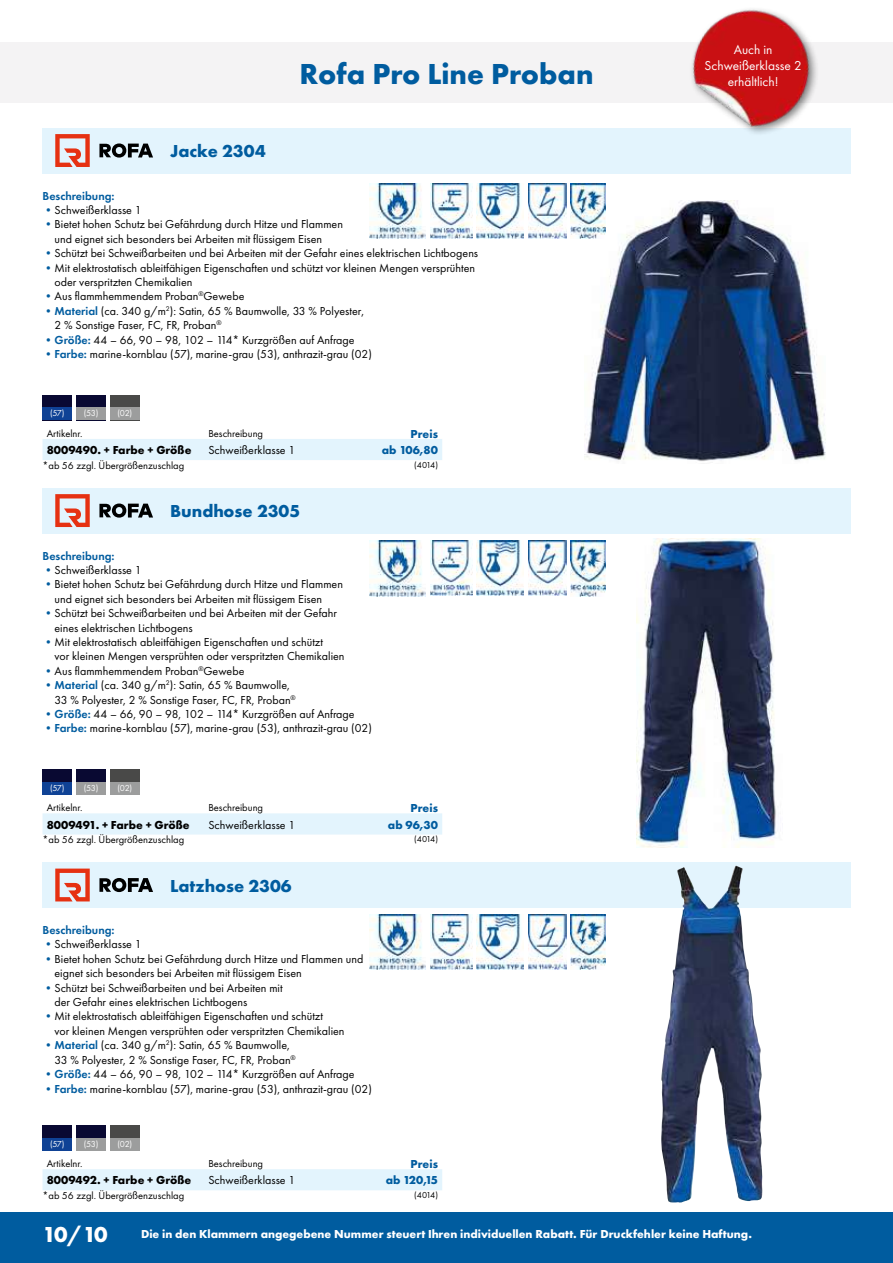
<style>
.page{position:relative;width:893px;height:1263px;background:#fff}
.page>*{position:absolute;margin:0;border:0;box-sizing:border-box;transform-origin:0 0}
.t1{font:700 30px "Futura PT";color:#005c9f}
.t2{font:700 22.5px "Futura PT";color:#fff}
.t3{font:700 18px "Futura PT";color:#005c9f}
.t4{font:13.35px/16px "Futura PT";color:#fff;text-align:center}
.t5{font:12px/14.4px "Futura PT";color:#000}
.t6{font:700 12px "Futura PT";color:#fff}
.t7{font:700 12px "Futura PT";color:#000}
.t8{font:600 12px "Futura PT";color:#005c9f}
.t9{font:700 12px "Futura PT";color:#005c9f}
.t10{font:10.5px "Futura PT";color:#000}
.t11{font:9px "Futura PT";letter-spacing:-.03em;color:#fff}
.t12{font:9px "Futura PT";letter-spacing:-.1em;color:#000}
.s1{color:#005c9f}
.s2{font-weight:600;color:#005c9f}
</style>
<div class="page">
<div style="left:166px;top:128px;width:684px;height:45px;background:#e3f4fd"></div>
<div style="left:43px;top:128px;width:123px;height:45px;background:#e3f4fd"></div>
<svg style="left:55px;top:134px;width:35px;height:33px"></svg>
<svg style="left:99px;top:143px;width:54px;height:15px"></svg>
<div style="left:43px;top:395px;width:29px;height:25px;background:#090932"></div>
<div style="left:43px;top:407px;width:29px;height:13px;background:#0f4295"></div>
<div style="left:76px;top:395px;width:30px;height:25px;background:#090932"></div>
<div style="left:76px;top:407px;width:30px;height:13px;background:#9c9d9d"></div>
<div style="left:110px;top:395px;width:30px;height:25px;background:#494948"></div>
<div style="left:110px;top:407px;width:30px;height:13px;background:#9c9d9d"></div>
<div style="left:43px;top:439px;width:399px;height:21px;background:#e3f4fd"></div>
<img style="left:584px;top:200px;width:242px;height:264px">
<div style="left:166px;top:488px;width:684px;height:45px;background:#e3f4fd"></div>
<div style="left:43px;top:488px;width:123px;height:45px;background:#e3f4fd"></div>
<svg style="left:55px;top:494px;width:35px;height:33px"></svg>
<svg style="left:99px;top:503px;width:54px;height:15px"></svg>
<div style="left:43px;top:769px;width:29px;height:26px;background:#090932"></div>
<div style="left:43px;top:782px;width:29px;height:13px;background:#0f4295"></div>
<div style="left:76px;top:769px;width:30px;height:26px;background:#090932"></div>
<div style="left:76px;top:782px;width:30px;height:13px;background:#9c9d9d"></div>
<div style="left:110px;top:769px;width:30px;height:26px;background:#494948"></div>
<div style="left:110px;top:782px;width:30px;height:13px;background:#9c9d9d"></div>
<div style="left:43px;top:813px;width:399px;height:21px;background:#e3f4fd"></div>
<img style="left:637px;top:538px;width:139px;height:310px">
<div style="left:166px;top:862px;width:684px;height:46px;background:#e3f4fd"></div>
<div style="left:43px;top:862px;width:123px;height:46px;background:#e3f4fd"></div>
<svg style="left:55px;top:868px;width:35px;height:33px"></svg>
<svg style="left:99px;top:878px;width:54px;height:14px"></svg>
<div style="left:43px;top:1125px;width:29px;height:25px;background:#090932"></div>
<div style="left:43px;top:1138px;width:29px;height:12px;background:#0f4295"></div>
<div style="left:76px;top:1125px;width:30px;height:25px;background:#090932"></div>
<div style="left:76px;top:1138px;width:30px;height:12px;background:#9c9d9d"></div>
<div style="left:110px;top:1125px;width:30px;height:25px;background:#494948"></div>
<div style="left:110px;top:1138px;width:30px;height:12px;background:#9c9d9d"></div>
<div style="left:43px;top:1169px;width:399px;height:21px;background:#e3f4fd"></div>
<img style="left:661px;top:866px;width:102px;height:336px">
<img style="left:528px;top:184px;width:38px;height:55px">
<img style="left:477px;top:184px;width:47px;height:55px">
<img style="left:430px;top:184px;width:42px;height:55px">
<img style="left:370px;top:184px;width:56px;height:55px">
<img style="left:571px;top:184px;width:34px;height:55px">
<img style="left:528px;top:541px;width:38px;height:55px">
<img style="left:477px;top:541px;width:47px;height:55px">
<img style="left:430px;top:541px;width:42px;height:55px">
<img style="left:370px;top:541px;width:56px;height:55px">
<img style="left:571px;top:541px;width:34px;height:55px">
<img style="left:528px;top:914px;width:38px;height:55px">
<img style="left:477px;top:914px;width:47px;height:55px">
<img style="left:430px;top:914px;width:42px;height:55px">
<img style="left:370px;top:914px;width:56px;height:56px">
<img style="left:571px;top:914px;width:34px;height:56px">
<div style="left:0;top:1212px;width:893px;height:51px;background:#005c9f"></div>
<div style="left:0;top:43px;width:893px;height:60px;background:#f4f3f4"></div>
<img style="left:668px;top:9px;width:166px;height:125px">
<h3 class="t3" style="left:170px;top:140px;width:97px">Jacke 2304</h3>
<h1 class="t1" style="left:299px;top:55px;width:296px">Rofa Pro Line Proban</h1>
<p class="t8" style="left:43px;top:188px;width:74px">Beschreibung:</p>
<p class="t5" style="left:43px;top:203px;width:101px"><span class="s1">•</span>Schweißerklasse 1</p>
<p class="t5" style="left:55px;top:217px;width:290px;text-indent:-12px"><span class="s1">•</span>Bietet hohen Schutz bei Gefährdung durch Hitze und Flammen und eignet sich besonders bei Arbeiten mit flüssigem Eisen</p>
<p class="t5" style="left:43px;top:246px;width:437px"><span class="s1">•</span>Schützt bei Schweißarbeiten und bei Arbeiten mit der Gefahr eines elektrischen Lichtbogens</p>
<p class="t5" style="left:55px;top:260px;width:422px;text-indent:-12px"><span class="s1">•</span>Mit elektrostatisch ableitfähigen Eigenschaften und schützt vor kleinen Mengen versprühten oder verspritzten Chemikalien</p>
<p class="t5" style="left:43px;top:289px;width:203px"><span class="s1">•</span>Aus flammhemmendem Proban<sup>®</sup>Gewebe</p>
<p class="t5" style="left:55px;top:304px;width:311px;text-indent:-12px"><span class="s1">•</span><span class="s2">Material</span> (ca. 340 g/m<sup>2</sup>): Satin, 65 % Baumwolle, 33 % Polyester,<br>2 % Sonstige Faser, FC, FR, Proban<sup>®</sup></p>
<p class="t5" style="left:43px;top:332px;width:314px"><span class="s1">•</span><span class="s2">Größe:</span> 44 – 66, 90 – 98, 102 – 114* Kurzgrößen auf Anfrage</p>
<p class="t5" style="left:43px;top:347px;width:331px"><span class="s1">•</span><span class="s2">Farbe:</span> marine-kornblau (57), marine-grau (53), anthrazit-grau (02)</p>
<p class="t11" style="left:50px;top:408px;width:50px">(57) (53)</p>
<p class="t11" style="left:118px;top:408px;width:16px">(02)</p>
<p class="t10" style="left:47px;top:427px;width:37px">Artikelnr.</p>
<p class="t10" style="left:208px;top:427px;width:56px">Beschreibung</p>
<p class="t9" style="left:411px;top:426px;width:29px">Preis</p>
<p class="t7" style="left:47px;top:442px;width:146px">8009490. + Farbe + Größe</p>
<p class="t5" style="left:208px;top:443px;width:88px">Schweißerklasse 1</p>
<p class="t9" style="left:382px;top:442px;width:58px">ab 106,80</p>
<p class="t10" style="left:43px;top:459px;width:143px">*ab 56 zzgl. Übergrößenzuschlag</p>
<p class="t12" style="left:414px;top:459px;width:25px">(4014)</p>
<h3 class="t3" style="left:170px;top:500px;width:132px">Bundhose 2305</h3>
<p class="t8" style="left:43px;top:548px;width:74px">Beschreibung:</p>
<p class="t5" style="left:43px;top:563px;width:101px"><span class="s1">•</span>Schweißerklasse 1</p>
<p class="t5" style="left:55px;top:577px;width:290px;text-indent:-12px"><span class="s1">•</span>Bietet hohen Schutz bei Gefährdung durch Hitze und Flammen und eignet sich besonders bei Arbeiten mit flüssigem Eisen</p>
<p class="t5" style="left:55px;top:606px;width:284px;text-indent:-12px"><span class="s1">•</span>Schützt bei Schweißarbeiten und bei Arbeiten mit der Gefahr eines elektrischen Lichtbogens</p>
<p class="t5" style="left:55px;top:635px;width:292px;text-indent:-12px"><span class="s1">•</span>Mit elektrostatisch ableitfähigen Eigenschaften und schützt<br>vor kleinen Mengen versprühten oder verspritzten Chemikalien</p>
<p class="t5" style="left:43px;top:664px;width:203px"><span class="s1">•</span>Aus flammhemmendem Proban<sup>®</sup>Gewebe</p>
<p class="t5" style="left:55px;top:678px;width:243px;text-indent:-12px"><span class="s1">•</span><span class="s2">Material</span> (ca. 340 g/m<sup>2</sup>): Satin, 65 % Baumwolle,<br>33 % Polyester, 2 % Sonstige Faser, FC, FR, Proban<sup>®</sup></p>
<p class="t5" style="left:43px;top:707px;width:314px"><span class="s1">•</span><span class="s2">Größe:</span> 44 – 66, 90 – 98, 102 – 114* Kurzgrößen auf Anfrage</p>
<p class="t5" style="left:43px;top:721px;width:331px"><span class="s1">•</span><span class="s2">Farbe:</span> marine-kornblau (57), marine-grau (53), anthrazit-grau (02)</p>
<p class="t11" style="left:50px;top:782px;width:50px">(57) (53)</p>
<p class="t11" style="left:118px;top:782px;width:16px">(02)</p>
<p class="t10" style="left:47px;top:801px;width:37px">Artikelnr.</p>
<p class="t10" style="left:208px;top:801px;width:56px">Beschreibung</p>
<p class="t9" style="left:411px;top:801px;width:29px">Preis</p>
<p class="t7" style="left:47px;top:817px;width:144px">8009491. + Farbe + Größe</p>
<p class="t5" style="left:208px;top:817px;width:88px">Schweißerklasse 1</p>
<p class="t9" style="left:388px;top:817px;width:52px">ab 96,30</p>
<p class="t10" style="left:43px;top:834px;width:143px">*ab 56 zzgl. Übergrößenzuschlag</p>
<p class="t12" style="left:414px;top:834px;width:25px">(4014)</p>
<h3 class="t3" style="left:170px;top:874px;width:123px">Latzhose 2306</h3>
<p class="t8" style="left:43px;top:922px;width:74px">Beschreibung:</p>
<p class="t5" style="left:43px;top:937px;width:101px"><span class="s1">•</span>Schweißerklasse 1</p>
<p class="t5" style="left:55px;top:952px;width:310px;text-indent:-12px"><span class="s1">•</span>Bietet hohen Schutz bei Gefährdung durch Hitze und Flammen und eignet sich besonders bei Arbeiten mit flüssigem Eisen</p>
<p class="t5" style="left:55px;top:980px;width:230px;text-indent:-12px"><span class="s1">•</span>Schützt bei Schweißarbeiten und bei Arbeiten mit der Gefahr eines elektrischen Lichtbogens</p>
<p class="t5" style="left:55px;top:1009px;width:292px;text-indent:-12px"><span class="s1">•</span>Mit elektrostatisch ableitfähigen Eigenschaften und schützt<br>vor kleinen Mengen versprühten oder verspritzten Chemikalien</p>
<p class="t5" style="left:55px;top:1038px;width:243px;text-indent:-12px"><span class="s1">•</span><span class="s2">Material</span> (ca. 340 g/m<sup>2</sup>): Satin, 65 % Baumwolle,<br>33 % Polyester, 2 % Sonstige Faser, FC, FR, Proban<sup>®</sup></p>
<p class="t5" style="left:43px;top:1067px;width:314px"><span class="s1">•</span><span class="s2">Größe:</span> 44 – 66, 90 – 98, 102 – 114* Kurzgrößen auf Anfrage</p>
<p class="t5" style="left:43px;top:1081px;width:331px"><span class="s1">•</span><span class="s2">Farbe:</span> marine-kornblau (57), marine-grau (53), anthrazit-grau (02)</p>
<p class="t4" style="left:705px;top:42px;width:98px">Auch in<br>Schweißerklasse 2 erhältlich!</p>
<p class="t11" style="left:50px;top:1138px;width:50px">(57) (53)</p>
<p class="t11" style="left:118px;top:1138px;width:16px">(02)</p>
<p class="t10" style="left:47px;top:1157px;width:37px">Artikelnr.</p>
<p class="t10" style="left:208px;top:1157px;width:56px">Beschreibung</p>
<p class="t9" style="left:411px;top:1156px;width:29px">Preis</p>
<p class="t7" style="left:47px;top:1172px;width:146px">8009492. + Farbe + Größe</p>
<p class="t5" style="left:208px;top:1173px;width:88px">Schweißerklasse 1</p>
<p class="t9" style="left:386px;top:1172px;width:54px">ab 120,15</p>
<p class="t10" style="left:43px;top:1189px;width:143px">*ab 56 zzgl. Übergrößenzuschlag</p>
<p class="t12" style="left:414px;top:1190px;width:25px">(4014)</p>
<h2 class="t2" style="left:43px;top:1220px;width:67px">10/10</h2>
<p class="t6" style="left:141px;top:1226px;width:612px">Die in den Klammern angegebene Nummer steuert Ihren individuellen Rabatt. Für Druckfehler keine Haftung.</p>
</div>
